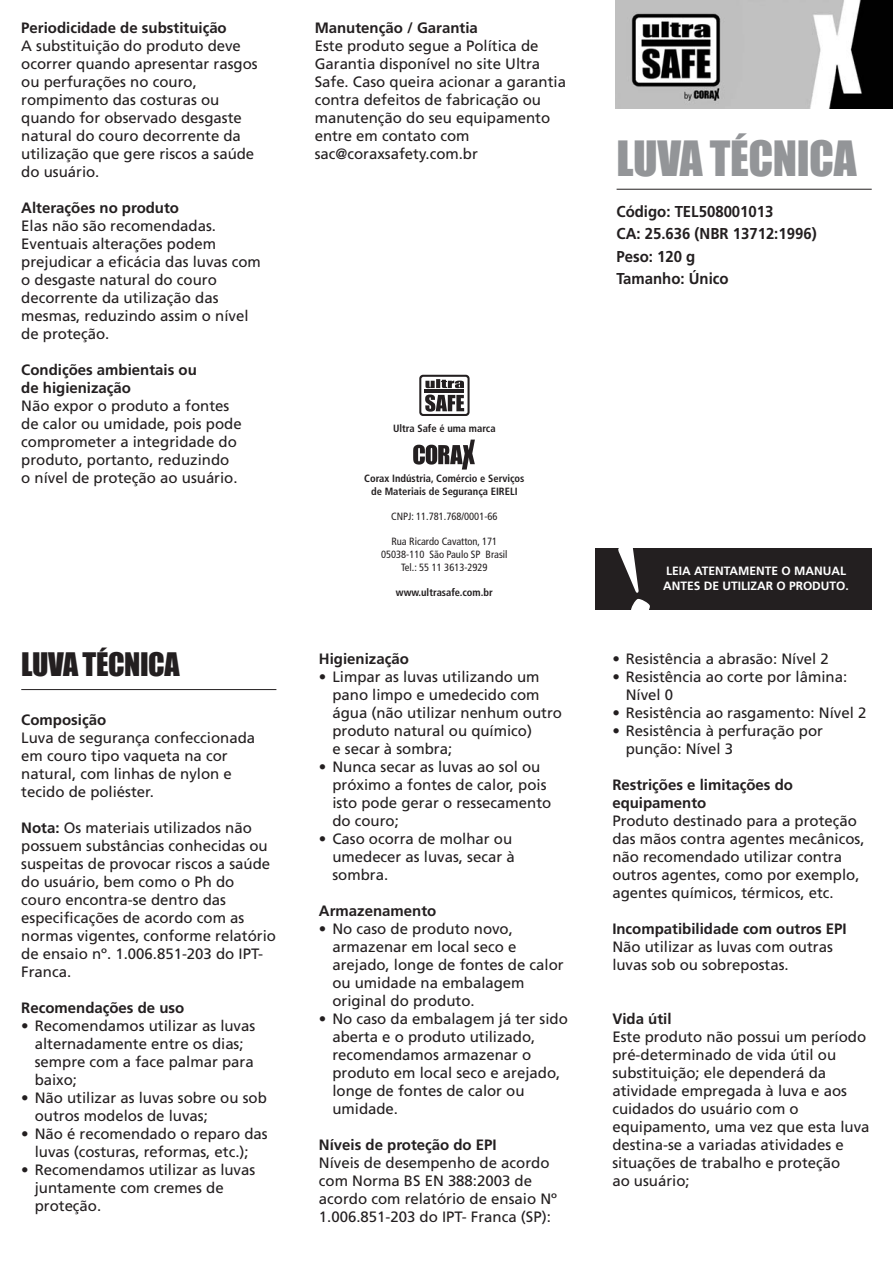
<style>
.page{position:relative;width:893px;height:1263px;background:#fff}
.page>*{position:absolute;margin:0;border:0;box-sizing:border-box;transform-origin:0 0}
.t1{font:45px "Impact";letter-spacing:-.01em;color:#939598}
.t2{font:30px "Impact";letter-spacing:-.015em;color:#231f20}
.t3{font:700 15.75px/22.5px "Frutiger";color:#231f20;scale:.95 1}
.t4{font:15px/18px "Frutiger";color:#231f20}
.t5{font:700 15px/18px "Frutiger";color:#231f20}
.t6{font:700 12px/14.4px "Frutiger";color:#fff}
.t7{font:700 condensed 10.5px/12.6px "Frutiger";color:#231f20;text-align:center}
.t8{font:condensed 10.5px/12.6px "Frutiger";color:#231f20;text-align:center}
.s1{font-weight:700}
</style>
<div class="page">
<hr style="left:617px;top:189px;width:255px;height:1px;background:#231f20">
<div style="left:595px;top:549px;width:277px;height:61px;background:#231f20"></div>
<svg style="left:617px;top:548px;width:34px;height:62px"></svg>
<img style="left:616px;top:1px;width:276px;height:107px">
<svg style="left:419px;top:375px;width:51px;height:41px"></svg>
<div style="left:421px;top:377px;width:46px;height:37px;background:#fff;border-radius:2px"></div>
<hr style="left:425px;top:389px;width:39px;height:4px;background:#231f20">
<svg style="left:425px;top:379px;width:39px;height:9px"></svg>
<svg style="left:425px;top:394px;width:39px;height:18px"></svg>
<svg style="left:413px;top:440px;width:62px;height:29px"></svg>
<hr style="left:21px;top:689px;width:255px;height:1px;background:#231f20">
<p class="t5" style="left:21px;top:19px;width:207px">Periodicidade de substituição</p>
<p class="t4" style="left:21px;top:37px;width:238px">A substituição do produto deve ocorrer quando apresentar rasgos ou perfurações no couro, rompimento das costuras ou quando for observado desgaste natural do couro decorrente da utilização que gere riscos a saúde do usuário.</p>
<p class="t5" style="left:21px;top:199px;width:159px">Alterações no produto</p>
<p class="t4" style="left:21px;top:217px;width:241px">Elas não são recomendadas.<br>Eventuais alterações podem prejudicar a eficácia das luvas com o desgaste natural do couro decorrente da utilização das mesmas, reduzindo assim o nível de proteção.</p>
<p class="t5" style="left:21px;top:361px;width:177px">Condições ambientais ou de higienização</p>
<p class="t4" style="left:21px;top:397px;width:222px">Não expor o produto a fontes de calor ou umidade, pois pode comprometer a integridade do produto, portanto, reduzindo o nível de proteção ao usuário.</p>
<h2 class="t2" style="left:21px;top:648px;width:160px">LUVA TÉCNICA</h2>
<p class="t5" style="left:21px;top:712px;width:86px">Composição</p>
<p class="t4" style="left:21px;top:730px;width:235px">Luva de segurança confeccionada em couro tipo vaqueta na cor natural, com linhas de nylon e tecido de poliéster.</p>
<p class="t4" style="left:21px;top:820px;width:256px"><span class="s1">Nota:</span> Os materiais utilizados não possuem substâncias conhecidas ou suspeitas de provocar riscos a saúde do usuário, bem como o Ph do couro encontra-se dentro das especificações de acordo com as normas vigentes, conforme relatório de ensaio nº. 1.006.851-203 do IPT-<br>Franca.</p>
<p class="t5" style="left:21px;top:1000px;width:165px">Recomendações de uso</p>
<p class="t4" style="left:35px;top:1018px;width:222px;text-indent:-13px">• Recomendamos utilizar as luvas alternadamente entre os dias; sempre com a face palmar para baixo;</p>
<p class="t4" style="left:35px;top:1090px;width:234px;text-indent:-13px">• Não utilizar as luvas sobre ou sob outros modelos de luvas;</p>
<p class="t4" style="left:21px;top:1126px;width:248px;text-align:center">• Não é recomendado o reparo das luvas (costuras, reformas, etc.);</p>
<p class="t4" style="left:35px;top:1162px;width:222px;text-indent:-13px">• Recomendamos utilizar as luvas juntamente com cremes de proteção.</p>
<p class="t5" style="left:315px;top:19px;width:165px">Manutenção / Garantia</p>
<p class="t4" style="left:315px;top:37px;width:253px">Este produto segue a Política de<br>Garantia disponível no site Ultra<br>Safe. Caso queira acionar a garantia contra defeitos de fabricação ou manutenção do seu equipamento entre em contato com sac@coraxsafety.com.br</p>
<p class="t7" style="left:393px;top:423px;width:104px">Ultra Safe é uma marca</p>
<p class="t7" style="left:364px;top:473px;width:162px">Corax Indústria, Comércio e Serviços de Materiais de Segurança EIRELI</p>
<p class="t8" style="left:391px;top:511px;width:108px">CNPJ: 11.781.768/0001-66</p>
<p class="t8" style="left:381px;top:536px;width:128px">Rua Ricardo Cavatton, 171<br>05038-110 São Paulo SP Brasil<br>Tel.: 55 11 3613-2929</p>
<p class="t7" style="left:396px;top:587px;width:98px">www.ultrasafe.com.br</p>
<p class="t5" style="left:319px;top:651px;width:91px">Higienização</p>
<p class="t4" style="left:332px;top:669px;width:231px;text-indent:-13px">• Limpar as luvas utilizando um pano limpo e umedecido com água (não utilizar nenhum outro produto natural ou químico)<br>e secar à sombra;</p>
<p class="t4" style="left:332px;top:759px;width:220px;text-indent:-13px">• Nunca secar as luvas ao sol ou próximo a fontes de calor, pois isto pode gerar o ressecamento do couro;</p>
<p class="t4" style="left:332px;top:831px;width:184px;text-indent:-13px">• Caso ocorra de molhar ou umedecer as luvas, secar à sombra.</p>
<p class="t5" style="left:319px;top:903px;width:119px">Armazenamento</p>
<p class="t4" style="left:332px;top:921px;width:233px;text-indent:-13px">• No caso de produto novo, armazenar em local seco e arejado, longe de fontes de calor ou umidade na embalagem original do produto.</p>
<p class="t4" style="left:332px;top:1011px;width:237px;text-indent:-13px">• No caso da embalagem já ter sido aberta e o produto utilizado, recomendamos armazenar o produto em local seco e arejado, longe de fontes de calor ou umidade.</p>
<p class="t5" style="left:319px;top:1137px;width:179px">Níveis de proteção do EPI</p>
<p class="t4" style="left:319px;top:1155px;width:240px">Níveis de desempenho de acordo com Norma BS EN 388:2003 de acordo com relatório de ensaio Nº<br>1.006.851-203 do IPT- Franca (SP):</p>
<h1 class="t1" style="left:617px;top:134px;width:241px">LUVA TÉCNICA</h1>
<p class="t3" style="left:617px;top:201px;width:212px">Código: TEL508001013<br>CA: 25.636 (NBR 13712:1996)<br>Peso: 120 g<br>Tamanho: Único</p>
<p class="t6" style="left:663px;top:565px;width:187px">LEIA ATENTAMENTE O MANUAL<br>ANTES DE UTILIZAR O PRODUTO.</p>
<p class="t4" style="left:612px;top:651px;width:218px">• Resistência a abrasão: Nível 2</p>
<p class="t4" style="left:626px;top:669px;width:223px;text-indent:-13px">• Resistência ao corte por lâmina:<br>Nível 0</p>
<p class="t4" style="left:612px;top:705px;width:255px">• Resistência ao rasgamento: Nível 2</p>
<p class="t4" style="left:626px;top:723px;width:199px;text-indent:-13px">• Resistência à perfuração por punção: Nível 3</p>
<p class="t5" style="left:612px;top:777px;width:182px">Restrições e limitações do equipamento</p>
<p class="t4" style="left:612px;top:813px;width:254px">Produto destinado para a proteção das mãos contra agentes mecânicos, não recomendado utilizar contra outros agentes, como por exemplo, agentes químicos, térmicos, etc.</p>
<p class="t5" style="left:612px;top:921px;width:236px">Incompatibilidade com outros EPI</p>
<p class="t4" style="left:612px;top:939px;width:222px">Não utilizar as luvas com outras luvas sob ou sobrepostas.</p>
<p class="t5" style="left:612px;top:1011px;width:61px">Vida útil</p>
<p class="t4" style="left:612px;top:1029px;width:259px">Este produto não possui um período pré-determinado de vida útil ou substituição; ele dependerá da atividade empregada à luva e aos cuidados do usuário com o equipamento, uma vez que esta luva destina-se a variadas atividades e situações de trabalho e proteção<br>ao usuário;</p>
</div>
